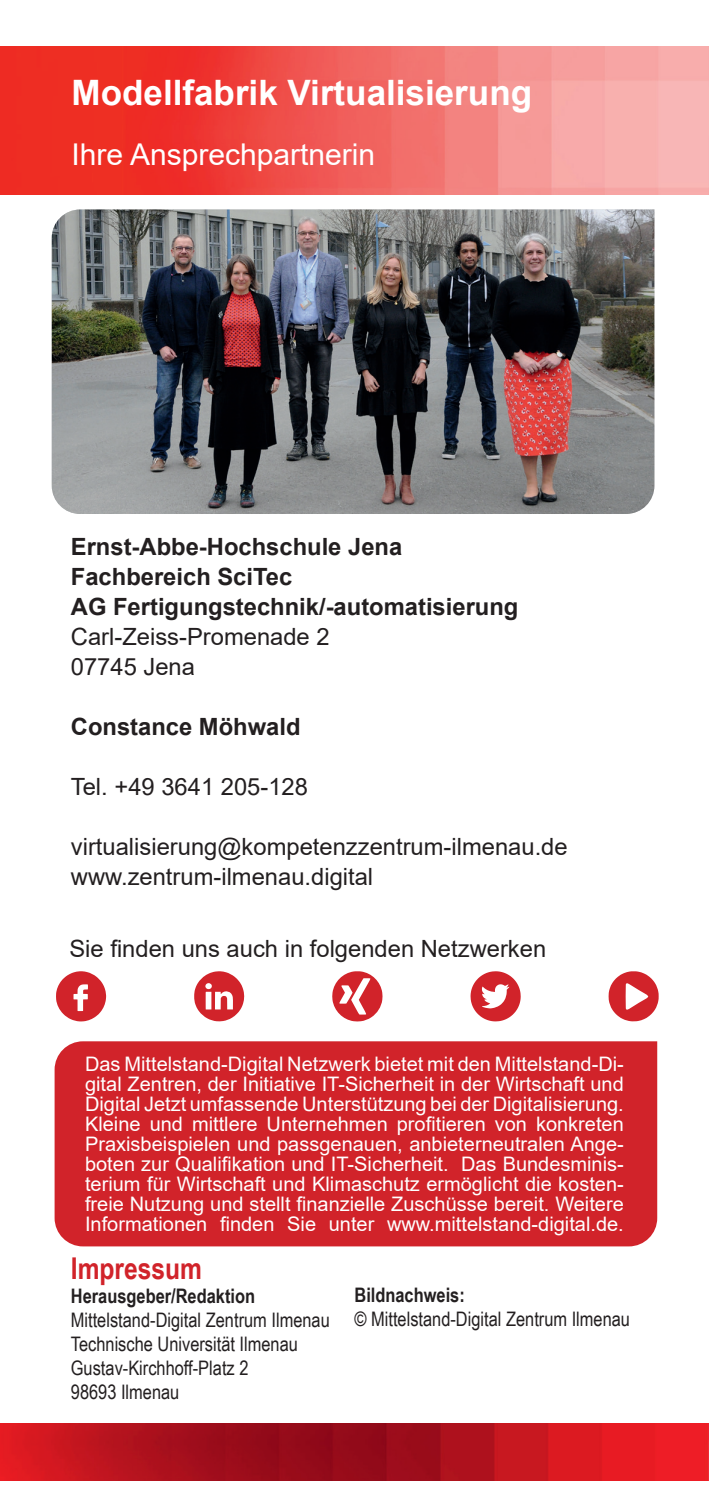
<style>
.page{position:relative;width:709px;height:1503px;background:#fff}
.page>*{position:absolute;margin:0;border:0;box-sizing:border-box;transform-origin:0 0}
.t1{font:700 35px "Arial";color:#fff}
.t2{font:30px "Arial";color:#fff}
.t3{font:700 30px "Arial Narrow";color:#d1232a}
.t4{font:23.75px/30px "Arial";color:#231f20}
.t5{font:700 23.75px/30px "Arial";color:#231f20}
.t6{font:20px/20px "Arial";color:#fff;text-align:justify}
.t7{font:20px/24px "Arial Narrow";color:#231f20}
.t8{font:700 20px "Arial Narrow";color:#231f20}
</style>
<div class="page">
<div style="left:55px;top:1041px;width:602px;height:205px;background:#d1232a"></div>
<img style="left:0;top:46px;width:709px;height:149px">
<img style="left:0;top:1423px;width:708px;height:56px">
<svg style="left:56px;top:971px;width:50px;height:50px"></svg>
<svg style="left:194px;top:971px;width:50px;height:50px"></svg>
<svg style="left:332px;top:971px;width:50px;height:50px"></svg>
<svg style="left:470px;top:971px;width:50px;height:50px"></svg>
<svg style="left:608px;top:971px;width:50px;height:50px"></svg>
<img style="left:52px;top:209px;width:602px;height:305px">
<h1 class="t1" style="left:72px;top:68px;width:462px">Modellfabrik Virtualisierung</h1>
<h2 class="t2" style="left:72px;top:134px;width:305px">Ihre Ansprechpartnerin</h2>
<p class="t5" style="left:71px;top:532px;width:449px">Ernst-Abbe-Hochschule Jena<br>Fachbereich SciTec<br>AG Fertigungstechnik/-automatisierung</p>
<p class="t4" style="left:71px;top:622px;width:260px">Carl-Zeiss-Promenade 2<br>07745 Jena</p>
<p class="t5" style="left:71px;top:712px;width:231px">Constance Möhwald</p>
<p class="t4" style="left:71px;top:772px;width:239px">Tel. +49 3641 205-128</p>
<p class="t4" style="left:71px;top:832px;width:498px">virtualisierung@kompetenzzentrum-ilmenau.de www.zentrum-ilmenau.digital</p>
<p class="t4" style="left:69px;top:933px;width:478px">Sie finden uns auch in folgenden Netzwerken</p>
<p class="t6" style="left:85px;top:1054px;width:540px">Das Mittelstand-Digital Netzwerk bietet mit den Mittelstand-Di&shy;gital Zentren, der Initiative IT-Sicherheit in der Wirtschaft und Digital Jetzt umfassende Unterstützung bei der Digitalisierung.<br>Kleine und mittlere Unternehmen profitieren von konkreten Praxisbeispielen und passgenauen, anbieterneutralen Ange&shy;boten zur Qualifikation und IT-Sicherheit. Das Bundesminis&shy;terium für Wirtschaft und Klimaschutz ermöglicht die kosten&shy;freie Nutzung und stellt finanzielle Zuschüsse bereit. Weitere Informationen finden Sie unter www.mittelstand-digital.de.</p>
<h2 class="t3" style="left:71px;top:1246px;width:133px">Impressum</h2>
<p class="t8" style="left:71px;top:1281px;width:186px">Herausgeber/Redaktion</p>
<p class="t7" style="left:71px;top:1307px;width:260px">Mittelstand-Digital Zentrum Ilmenau<br>Technische Universität Ilmenau<br>Gustav-Kirchhoff-Platz 2<br>98693 Ilmenau</p>
<p class="t8" style="left:354px;top:1279px;width:112px">Bildnachweis:</p>
<p class="t7" style="left:354px;top:1305px;width:277px">© Mittelstand-Digital Zentrum Ilmenau</p>
</div>
